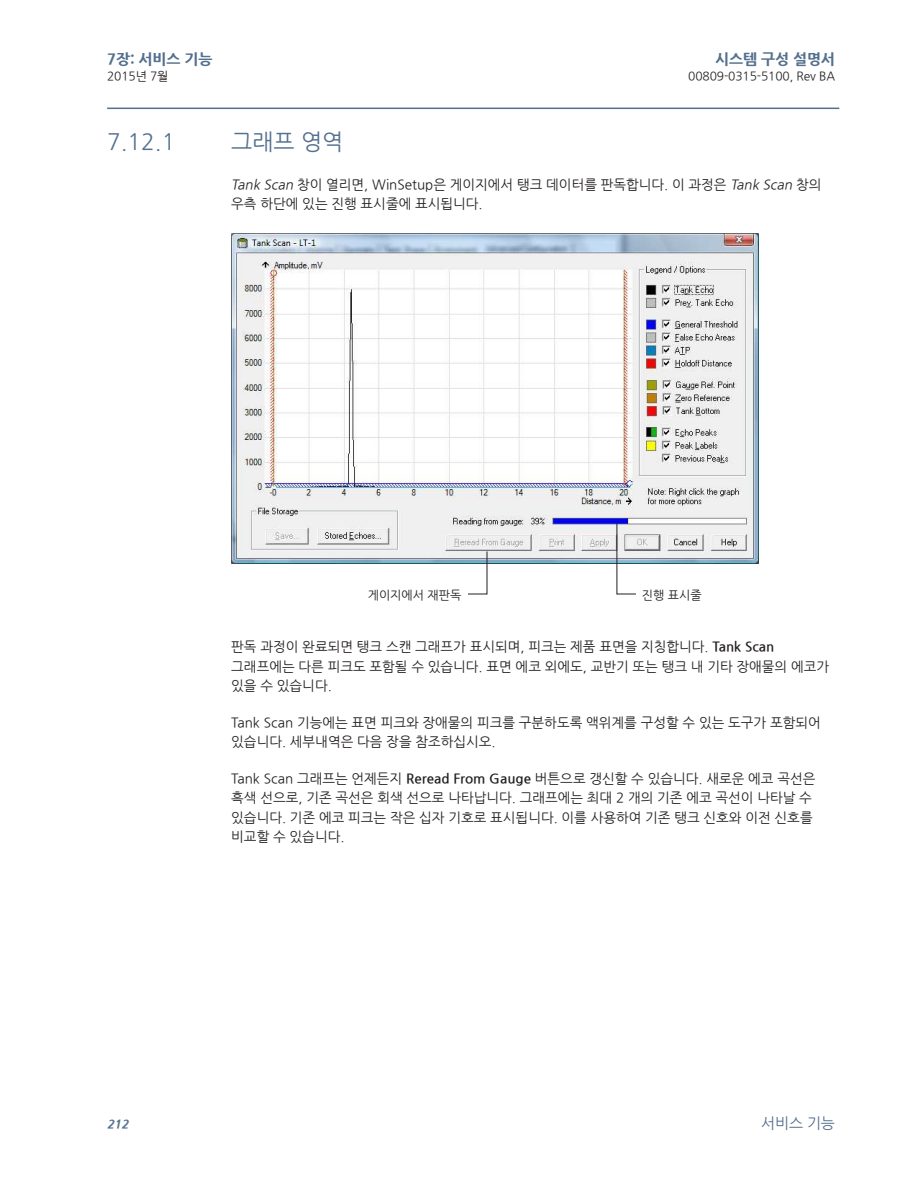
<style>
.page{position:relative;width:918px;height:1188px;background:#fff}
.page>*{position:absolute;margin:0;border:0;box-sizing:border-box;transform-origin:0 0}
.t1{font:22.5px "Nanum Gothic";color:#53708f}
.t2{font:800 15px "Nanum Gothic";letter-spacing:-.01em;color:#53708f}
.t3{font:15px "Nanum Gothic";color:#53708f}
.t4{font:13.5px/19.5px "Nanum Gothic";color:#231f20}
.t5{font:12px "Nanum Gothic";letter-spacing:-.01em;color:#231f20}
.t6{font:italic 800 12px "Nanum Gothic";color:#53708f}
.s1{font-style:italic}
.s2{font-weight:700}
</style>
<div class="page">
<img style="left:231px;top:234px;width:528px;height:330px">
<svg style="left:616px;top:523px;width:21px;height:72px"></svg>
<svg style="left:467px;top:551px;width:21px;height:44px"></svg>
<hr style="left:107px;top:108px;width:732px;height:1px;background:#53708f">
<p class="t2" style="left:107px;top:51px;width:107px">7장: 서비스 기능</p>
<p class="t5" style="left:107px;top:70px;width:63px">2015년 7월</p>
<p class="t2" style="left:715px;top:51px;width:121px">시스템 구성 설명서</p>
<p class="t5" style="left:688px;top:70px;width:148px">00809-0315-5100, Rev BA</p>
<h1 class="t1" style="left:107px;top:131px;width:70px">7.12.1</h1>
<h1 class="t1" style="left:231px;top:131px;width:114px">그래프 영역</h1>
<p class="t4" style="left:231px;top:175px;width:592px"><span class="s1">Tank Scan</span> 창이 열리면, WinSetup은 게이지에서 탱크 데이터를 판독합니다. 이 과정은 <span class="s1">Tank Scan</span> 창의 우측 하단에 있는 진행 표시줄에 표시됩니다.</p>
<p class="t5" style="left:368px;top:589px;width:95px">게이지에서 재판독</p>
<p class="t5" style="left:642px;top:589px;width:61px">진행 표시줄</p>
<p class="t4" style="left:231px;top:637px;width:599px">판독 과정이 완료되면 탱크 스캔 그래프가 표시되며, 피크는 제품 표면을 지칭합니다. <span class="s2">Tank Scan </span>그래프에는 다른 피크도 포함될 수 있습니다. 표면 에코 외에도, 교반기 또는 탱크 내 기타 장애물의 에코가 있을 수 있습니다.</p>
<p class="t4" style="left:231px;top:713px;width:591px">Tank Scan 기능에는 표면 피크와 장애물의 피크를 구분하도록 액위계를 구성할 수 있는 도구가 포함되어 있습니다. 세부내역은 다음 장을 참조하십시오.</p>
<p class="t4" style="left:231px;top:769px;width:586px">Tank Scan 그래프는 언제든지 <span class="s2">Reread From Gauge</span> 버튼으로 갱신할 수 있습니다. 새로운 에코 곡선은 흑색 선으로, 기존 곡선은 회색 선으로 나타납니다. 그래프에는 최대 2 개의 기존 에코 곡선이 나타날 수 있습니다. 기존 에코 피크는 작은 십자 기호로 표시됩니다. 이를 사용하여 기존 탱크 신호와 이전 신호를 비교할 수 있습니다.</p>
<p class="t6" style="left:107px;top:1118px;width:26px">212</p>
<p class="t3" style="left:761px;top:1116px;width:75px">서비스 기능</p>
</div>
